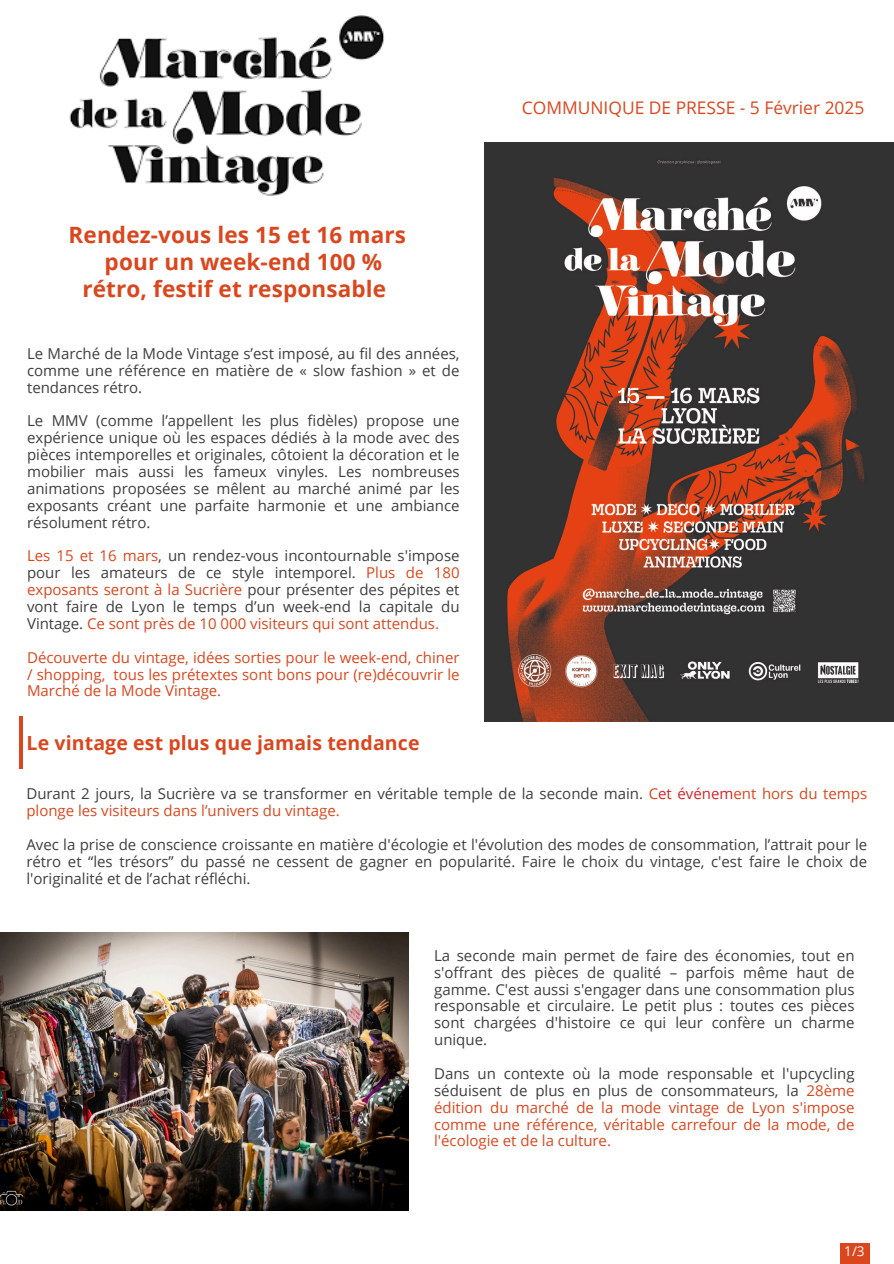
<style>
.page{position:relative;width:894px;height:1264px;background:#fff}
.page>*{position:absolute;margin:0;border:0;box-sizing:border-box;transform-origin:0 0}
.t1{font:700 22.5px/27px "Open Sans";letter-spacing:.005em;color:#da471e;text-align:center}
.t2{font:700 19.5px "Open Sans";letter-spacing:.005em;color:#da471e}
.t3{font:17.4px "Open Sans";color:#da471e}
.t4{font:15px/16.8px "Open Sans";color:#3f3e3f;text-align:justify}
.t5{font:15px/16.8px "Open Sans";color:#da471e;text-align:justify}
.t6{font:13.5px "Open Sans";color:#fff}
.s1{color:#da471e}
.s2{color:#d62228}
.s3{color:#3f3e3f}
</style>
<div class="page">
<div style="left:839px;top:1242px;width:30px;height:21px;background:#da471e"></div>
<img style="left:484px;top:143px;width:409px;height:578px">
<img style="left:69px;top:15px;width:316px;height:181px">
<hr style="left:20px;top:716px;width:3px;height:53px;background:#da471e">
<img style="left:0;top:932px;width:408px;height:278px">
<h3 class="t1" style="left:69px;top:221px;width:339px">Rendez-vous les 15 et 16 mars pour un week-end 100 % rétro, festif et responsable</h3>
<h1 class="t4" style="left:27px;top:344px;width:434px">Le Marché de la Mode Vintage s’est imposé, au fil des années, comme une référence en matière de « slow fashion » et de tendances rétro.</h1>
<p class="t4" style="left:27px;top:412px;width:434px">Le MMV (comme l’appellent les plus fidèles) propose une expérience unique où les espaces dédiés à la mode avec des pièces intemporelles et originales, côtoient la décoration et le mobilier mais aussi les fameux vinyles. Les nombreuses animations proposées se mêlent au marché animé par les exposants créant une parfaite harmonie et une ambiance résolument rétro.</p>
<p class="t4" style="left:27px;top:547px;width:434px"><span class="s1">Les 15 et 16 mars</span>, un rendez-vous incontournable s'impose pour les amateurs de ce style intemporel. <span class="s1">Plus de 180 exposants seront à la Sucrière</span> pour présenter des pépites et vont faire de Lyon le temps d’un week-end la capitale du Vintage. <span class="s1">Ce sont près de 10 000 visiteurs qui sont attendus.</span></p>
<p class="t5" style="left:27px;top:648px;width:434px">Découverte du vintage, idées sorties pour le week-end, chiner / shopping, tous les prétextes sont bons pour (re)découvrir le Marché de la Mode Vintage.</p>
<p class="t2" style="left:27px;top:728px;width:394px">Le vintage est plus que jamais tendance</p>
<p class="t3" style="left:522px;top:95px;width:344px">COMMUNIQUE DE PRESSE - 5 Février 2025</p>
<h2 class="t4" style="left:26px;top:785px;width:842px">Durant 2 jours, la Sucrière va se transformer en véritable temple de la seconde main. <span class="s1">C</span><span class="s2">et événem</span><span class="s1">ent hors du temps plonge les visiteurs dans l’univers du vintage.</span></h2>
<p class="t4" style="left:26px;top:835px;width:842px">Avec la prise de conscience croissante en matière d'écologie et l'évolution des modes de consommation, l’attrait pour le rétro et “les trésors” du passé ne cessent de gagner en popularité. Faire le choix du vintage, c'est faire le choix de l'originalité et de l’achat réfléchi.</p>
<p class="t4" style="left:434px;top:946px;width:422px">La seconde main permet de faire des économies, tout en s'offrant des pièces de qualité – parfois même haut de gamme. C'est aussi s'engager dans une consommation plus responsable et circulaire. Le petit plus : toutes ces pièces sont chargées d'histoire ce qui leur confère un charme unique.</p>
<p class="t5" style="left:434px;top:1064px;width:422px"><span class="s3">Dans un contexte où la mode responsable et l'upcycling séduisent de plus en plus de consommateurs, la</span> 28ème édition du marché de la mode vintage de Lyon s'impose comme une référence, véritable carrefour de la mode, de l'écologie et de la culture.</p>
<p class="t6" style="left:844px;top:1241px;width:22px">1/3</p>
</div>
